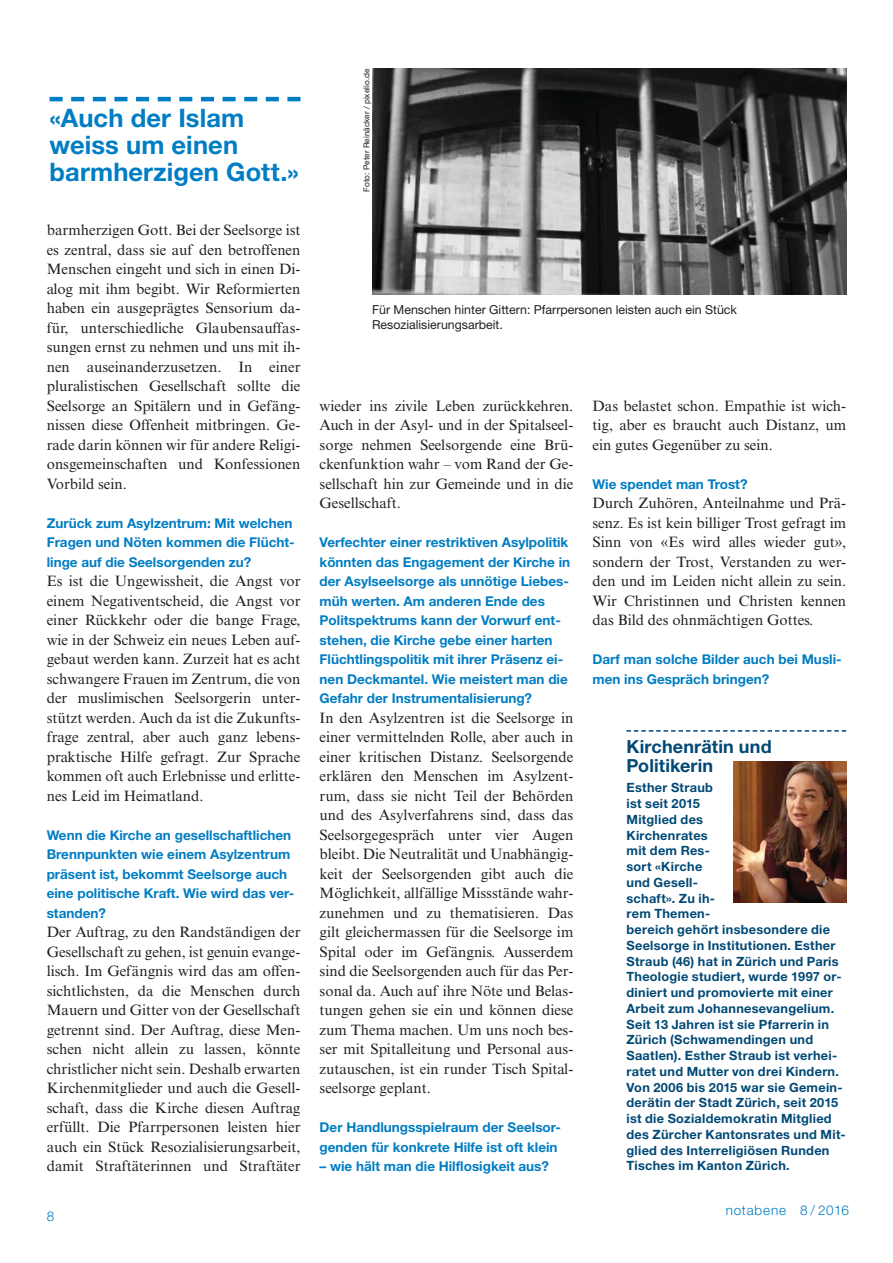
<style>
.page{position:relative;width:893px;height:1263px;background:#fff}
.page>*{position:absolute;margin:0;border:0;box-sizing:border-box;transform-origin:0 0}
.t1{font:700 25.5px/27px "Helvetica Neue LT Pro";letter-spacing:.005em;color:#007dc3}
.t2{font:700 18px/19.5px "Helvetica Neue LT Pro";letter-spacing:.005em;color:#004875}
.t3{font:15px/19.5px "Times NRMT Pro";color:#231f20;text-align:justify}
.t4{font:700 13.5px/19.5px "Helvetica Neue LT Pro";color:#007dc3}
.t5{font:300 13.5px "Helvetica Neue LT Pro";letter-spacing:.06em;color:#007dc3}
.t6{font:700 12.75px/15.8px "Helvetica Neue LT Pro";letter-spacing:.02em;color:#004875}
.t7{font:12.3px/15px "Helvetica Neue LT Pro";color:#231f20}
.t8{font:8.25px "Helvetica Neue LT Pro";color:#231f20}
</style>
<div class="page">
<svg style="left:50px;top:97px;width:250px;height:4px"></svg>
<svg style="left:626px;top:730px;width:220px;height:2px"></svg>
<img style="left:734px;top:761px;width:112px;height:142px">
<img style="left:372px;top:68px;width:474px;height:226px">
<h1 class="t1" style="left:50px;top:107px;width:251px">«Auch der Islam weiss um einen barmherzigen Gott.»</h1>
<p class="t3" style="left:47px;top:222px;width:255px">barmherzigen Gott. Bei der Seelsorge ist es zentral, dass sie auf den betroffenen Menschen eingeht und sich in einen Di&shy;alog mit ihm begibt. Wir Reformierten haben ein ausgeprägtes Sensorium da&shy;für, unterschiedliche Glaubensauffas&shy;sungen ernst zu nehmen und uns mit ih&shy;nen auseinanderzusetzen. In einer pluralistischen Gesellschaft sollte die Seelsorge an Spitälern und in Gefäng&shy;nissen diese Offenheit mitbringen. Ge&shy;rade darin können wir für andere Religi&shy;onsgemeinschaften und Konfessionen Vorbild sein.</p>
<p class="t4" style="left:47px;top:515px;width:249px">Zurück zum Asylzentrum: Mit welchen<br>Fragen und Nöten kommen die Flücht&shy;linge auf die Seelsorgenden zu?</p>
<p class="t3" style="left:47px;top:573px;width:255px">Es ist die Ungewissheit, die Angst vor einem Negativentscheid, die Angst vor einer Rückkehr oder die bange Frage, wie in der Schweiz ein neues Leben auf&shy;gebaut werden kann. Zurzeit hat es acht schwangere Frauen im Zentrum, die von der muslimischen Seelsorgerin unter&shy;stützt werden. Auch da ist die Zukunfts&shy;frage zentral, aber auch ganz lebens&shy;praktische Hilfe gefragt. Zur Sprache kommen oft auch Erlebnisse und erlitte&shy;nes Leid im Heimatland.</p>
<p class="t4" style="left:47px;top:827px;width:249px">Wenn die Kirche an gesellschaftlichen<br>Brennpunkten wie einem Asylzentrum präsent ist, bekommt Seelsorge auch eine politische Kraft. Wie wird das ver&shy;standen?</p>
<p class="t3" style="left:47px;top:924px;width:255px">Der Auftrag, zu den Randständigen der Gesellschaft zu gehen, ist genuin evange&shy;lisch. Im Gefängnis wird das am offen&shy;sichtlichsten, da die Menschen durch Mauern und Gitter von der Gesellschaft getrennt sind. Der Auftrag, diese Men&shy;schen nicht allein zu lassen, könnte christlicher nicht sein. Deshalb erwarten Kirchenmitglieder und auch die Gesell&shy;schaft, dass die Kirche diesen Auftrag erfüllt. Die Pfarrpersonen leisten hier auch ein Stück Resozialisierungsarbeit, damit Straftäterinnen und Straftäter</p>
<p class="t5" style="left:47px;top:1212px;width:9px">8</p>
<p class="t8" style="left:364px;top:192px;width:124px;rotate:-90deg">Foto: Peter Reinäcker / pixelio.de</p>
<p class="t7" style="left:372px;top:304px;width:366px">Für Menschen hinter Gittern: Pfarrpersonen leisten auch ein Stück<br>Resozialisierungsarbeit.</p>
<p class="t3" style="left:320px;top:397px;width:255px">wieder ins zivile Leben zurückkehren.<br>Auch in der Asyl- und in der Spitalseel&shy;sorge nehmen Seelsorgende eine Brü&shy;ckenfunktion wahr – vom Rand der Ge&shy;sellschaft hin zur Gemeinde und in die Gesellschaft.</p>
<p class="t4" style="left:320px;top:534px;width:252px">Verfechter einer restriktiven Asylpolitik könnten das Engagement der Kirche in der Asylseelsorge als unnötige Liebes&shy;müh werten. Am anderen Ende des Politspektrums kann der Vorwurf ent&shy;stehen, die Kirche gebe einer harten Flüchtlingspolitik mit ihrer Präsenz ei&shy;nen Deckmantel. Wie meistert man die Gefahr der Instrumentalisierung?</p>
<p class="t3" style="left:320px;top:709px;width:255px">In den Asylzentren ist die Seelsorge in einer vermittelnden Rolle, aber auch in einer kritischen Distanz. Seelsorgende erklären den Menschen im Asylzent&shy;rum, dass sie nicht Teil der Behörden und des Asylverfahrens sind, dass das Seelsorgegespräch unter vier Augen bleibt. Die Neutralität und Unabhängig&shy;keit der Seelsorgenden gibt auch die Möglichkeit, allfällige Missstände wahr&shy;zunehmen und zu thematisieren. Das gilt gleichermassen für die Seelsorge im Spital oder im Gefängnis. Ausserdem sind die Seelsorgenden auch für das Per&shy;sonal da. Auch auf ihre Nöte und Belas&shy;tungen gehen sie ein und können diese zum Thema machen. Um uns noch bes&shy;ser mit Spitalleitung und Personal aus&shy;zutauschen, ist ein runder Tisch Spital&shy;seelsorge geplant.</p>
<p class="t4" style="left:320px;top:1119px;width:243px">Der Handlungsspielraum der Seelsor&shy;genden für konkrete Hilfe ist oft klein</p>
<p class="t4" style="left:320px;top:1158px;width:231px">– wie hält man die Hilflosigkeit aus?</p>
<p class="t3" style="left:592px;top:397px;width:255px">Das belastet schon. Empathie ist wich&shy;tig, aber es braucht auch Distanz, um ein gutes Gegenüber zu sein.</p>
<p class="t4" style="left:592px;top:476px;width:156px">Wie spendet man Trost?</p>
<p class="t3" style="left:592px;top:495px;width:255px">Durch Zuhören, Anteilnahme und Prä&shy;senz. Es ist kein billiger Trost gefragt im Sinn von «Es wird alles wieder gut», sondern der Trost, Verstanden zu wer&shy;den und im Leiden nicht allein zu sein.<br>Wir Christinnen und Christen kennen das Bild des ohnmächtigen Gottes.</p>
<p class="t4" style="left:592px;top:651px;width:251px">Darf man solche Bilder auch bei Musli&shy;men ins Gespräch bringen?</p>
<p class="t2" style="left:626px;top:739px;width:147px">Kirchenrätin und<br>Politikerin</p>
<p class="t6" style="left:626px;top:782px;width:220px">Esther Straub<br>ist seit 2015<br>Mitglied des<br>Kirchenrates<br>mit dem Res-<br>sort «Kirche<br>und Gesell-<br>schaft». Zu ih-<br>rem Themen-<br>bereich gehört insbesondere die<br>Seelsorge in Institutionen. Esther<br>Straub (46) hat in Zürich und Paris<br>Theologie studiert, wurde 1997 or&shy;diniert und promovierte mit einer<br>Arbeit zum Johannesevangelium.<br>Seit 13 Jahren ist sie Pfarrerin in<br>Zürich (Schwamendingen und<br>Saat len). Esther Straub ist verhei&shy;ratet und Mutter von drei Kindern.<br>Von 2006 bis 2015 war sie Gemein&shy;derätin der Stadt Zürich, seit 2015 ist die Sozialdemokratin Mitglied des Zürcher Kantonsrates und Mit&shy;glied des Interreligiösen Runden<br>Tisches im Kanton Zürich.</p>
<p class="t5" style="left:726px;top:1206px;width:125px">notabene 8 / 2016</p>
</div>
